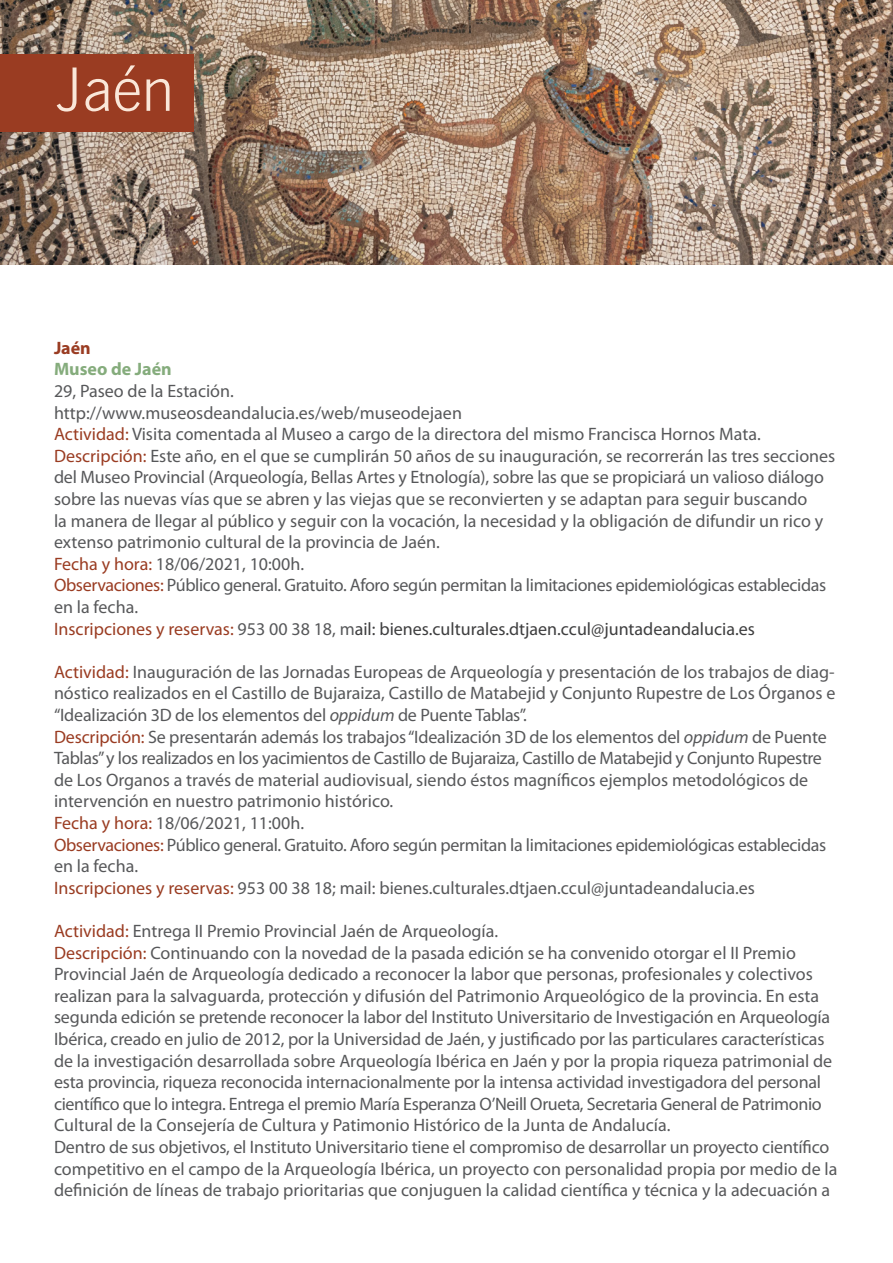
<style>
.page{position:relative;width:893px;height:1263px;background:#fff}
.page>*{position:absolute;margin:0;border:0;box-sizing:border-box;transform-origin:0 0}
.t1{font:300 60px "News Gothic BT";color:#fae7d9}
.t2{font:18px/21.6px "Myriad Pro";letter-spacing:-.005em;color:#57585a}
.t3{font:18px "Myriad Pro";color:#3e3e3f}
.t4{font:700 18px "Myriad Pro";color:#85ac7c}
.t5{font:700 18px "Myriad Pro";color:#9a3c22}
.s1{color:#9a3c22}
.s2{color:#57585a}
.s3{font-style:italic}
</style>
<div class="page">
<img style="left:0;top:0;width:893px;height:264px">
<div style="left:0;top:55px;width:193px;height:77px;background:#9a3c22"></div>
<p class="t1" style="left:57px;top:53px;width:119px">Jaén</p>
<p class="t5" style="left:54px;top:336px;width:38px">Jaén</p>
<p class="t4" style="left:54px;top:357px;width:119px">Museo de Jaén</p>
<p class="t2" style="left:54px;top:380px;width:181px">29, Paseo de la Estación.</p>
<p class="t2" style="left:54px;top:401px;width:409px">http://www.museosdeandalucia.es/web/museodejaen</p>
<p class="t2" style="left:54px;top:423px;width:708px"><span class="s1">Actividad:</span> Visita comentada al Museo a cargo de la directora del mismo Francisca Hornos Mata.</p>
<p class="t2" style="left:54px;top:445px;width:783px"><span class="s1">Descripción:</span> Este año, en el que se cumplirán 50 años de su inauguración, se recorrerán las tres secciones del Museo Provincial (Arqueología, Bellas Artes y Etnología), sobre las que se propiciará un valioso diálogo sobre las nuevas vías que se abren y las viejas que se reconvierten y se adaptan para seguir buscando<br>la manera de llegar al público y seguir con la vocación, la necesidad y la obligación de difundir un rico y extenso patrimonio cultural de la provincia de Jaén.</p>
<p class="t2" style="left:54px;top:553px;width:252px"><span class="s1">Fecha y hora:</span> 18/06/2021, 10:00h.</p>
<p class="t2" style="left:54px;top:574px;width:774px"><span class="s1">Observaciones:</span> Público general. Gratuito. Aforo según permitan la limitaciones epidemiológicas establecidas en la fecha.</p>
<p class="t3" style="left:54px;top:617px;width:702px"><span class="s1">Inscripciones y reservas:</span> <span class="s2">953 00 38 18, m</span>ail: bienes.culturales.dtjaen.ccul@juntadeandalucia.es</p>
<p class="t2" style="left:54px;top:661px;width:783px;text-align:justify"><span class="s1">Actividad:</span> Inauguración de las Jornadas Europeas de Arqueología y presentación de los trabajos de diag&shy;nóstico realizados en el Castillo de Bujaraiza, Castillo de Matabejid y Conjunto Rupestre de Los Órganos e “Idealización 3D de los elementos del <span class="s3">oppidum</span> de Puente Tablas”.</p>
<p class="t2" style="left:54px;top:725px;width:774px"><span class="s1">Descripción:</span> Se presentarán además los trabajos “Idealización 3D de los elementos del <span class="s3">oppidum</span> de Puente Tablas” y los realizados en los yacimientos de Castillo de Bujaraiza, Castillo de Matabejid y Conjunto Rupestre de Los Organos a través de material audiovisual, siendo éstos magníficos ejemplos metodológicos de intervención en nuestro patrimonio histórico.</p>
<p class="t2" style="left:54px;top:812px;width:252px"><span class="s1">Fecha y hora:</span> 18/06/2021, 11:00h.</p>
<p class="t2" style="left:54px;top:833px;width:774px"><span class="s1">Observaciones:</span> Público general. Gratuito. Aforo según permitan la limitaciones epidemiológicas establecidas en la fecha.</p>
<p class="t2" style="left:54px;top:877px;width:702px"><span class="s1">Inscripciones y reservas:</span> 953 00 38 18; mail: bienes.culturales.dtjaen.ccul@juntadeandalucia.es</p>
<p class="t2" style="left:54px;top:920px;width:446px"><span class="s1">Actividad:</span> Entrega II Premio Provincial Jaén de Arqueología.</p>
<p class="t2" style="left:54px;top:941px;width:780px"><span class="s1">Descripción:</span> Continuando con la novedad de la pasada edición se ha convenido otorgar el II Premio Provincial Jaén de Arqueología dedicado a reconocer la labor que personas, profesionales y colectivos realizan para la salvaguarda, protección y difusión del Patrimonio Arqueológico de la provincia. En esta segunda edición se pretende reconocer la labor del Instituto Universitario de Investigación en Arqueología Ibérica, creado en julio de 2012, por la Universidad de Jaén, y justificado por las particulares características de la investigación desarrollada sobre Arqueología Ibérica en Jaén y por la propia riqueza patrimonial de esta provincia, riqueza reconocida internacionalmente por la intensa actividad investigadora del personal científico que lo integra. Entrega el premio María Esperanza O’Neill Orueta, Secretaria General de Patrimonio Cultural de la Consejería de Cultura y Patimonio Histórico de la Junta de Andalucía.</p>
<p class="t2" style="left:54px;top:1136px;width:777px">Dentro de sus objetivos, el Instituto Universitario tiene el compromiso de desarrollar un proyecto científico</p>
<p class="t2" style="left:54px;top:1157px;width:785px">competitivo en el campo de la Arqueología Ibérica, un proyecto con personalidad propia por medio de la definición de líneas de trabajo prioritarias que conjuguen la calidad científica y técnica y la adecuación a</p>
</div>
